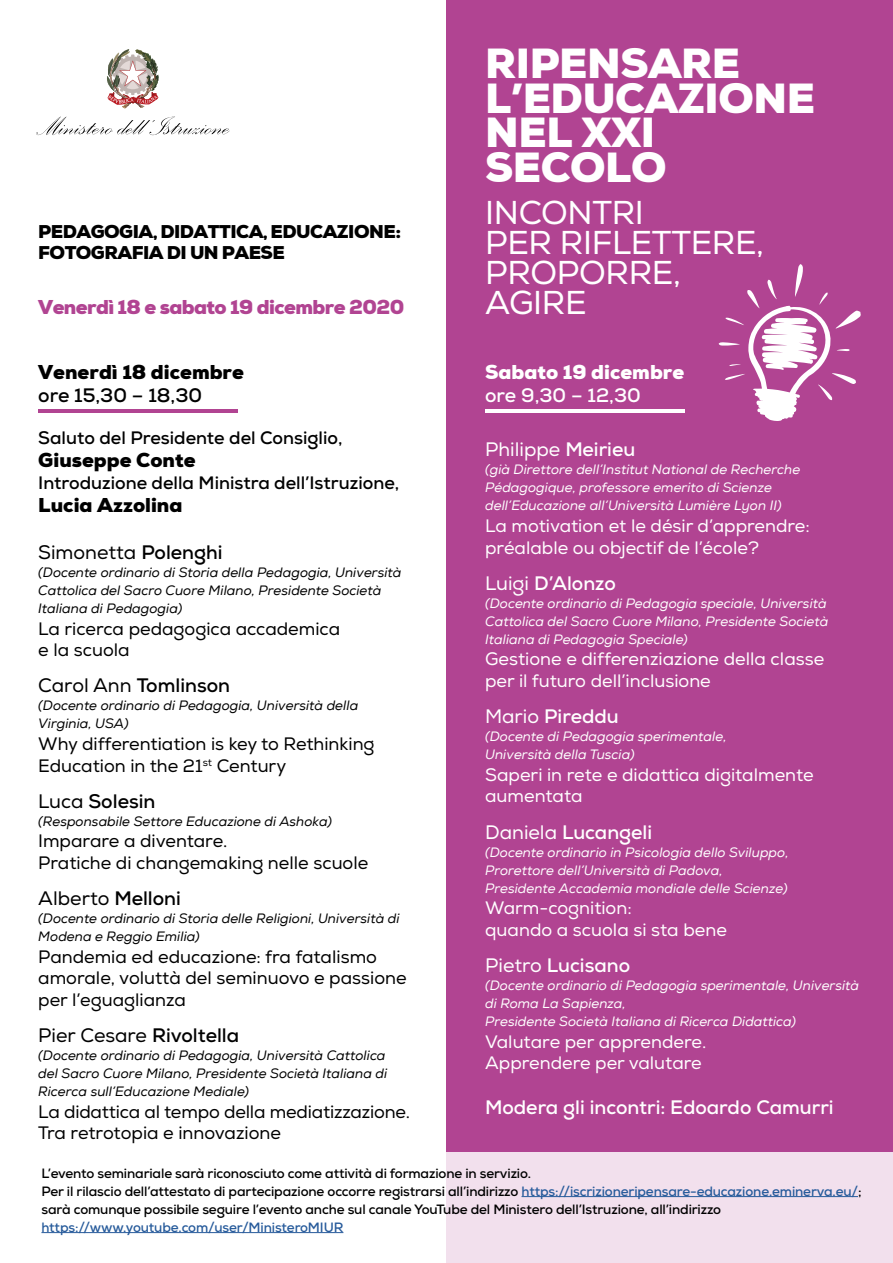
<style>
.page{position:relative;width:893px;height:1263px;background:#fff}
.page>*{position:absolute;margin:0;border:0;box-sizing:border-box;transform-origin:0 0}
.t1{font:900 40.95px/34.5px "Nexa";letter-spacing:-.01em;color:#fff}
.t2{font:33px/30px "Nexa";letter-spacing:-.01em;color:#fff}
.t3{font:700 19.5px "Nexa";color:#fff}
.t4{font:19.5px "Nexa";color:#000}
.t5{font:900 19.5px "Nexa";color:#000}
.t6{font:700 19.5px "Nexa";color:#000}
.t7{font:900 19.5px "Nexa";letter-spacing:-.03em;color:#b14492}
.t8{font:900 19.5px "Nexa";color:#fff}
.t9{font:19.5px "Nexa";color:#fff}
.t10{font:18px/21.6px "Nexa";color:#000}
.t11{font:18px/21.6px "Nexa";color:#fff}
.t12{font:700 18px "Nexa";color:#000}
.t13{font:900 18px/21.6px "Nexa";letter-spacing:-.03em;color:#000}
.t14{font:italic 13.5px/18px "Nexa W01";color:#fff}
.t15{font:italic 13.5px/18px "Nexa W01";color:#000}
.t16{font:700 13.5px/18px "Nexa";letter-spacing:-.01em;color:#000}
.t17{font:700 13.5px "Nexa";letter-spacing:-.01em;color:#275b9b}
.s1{font-weight:700}
.s2{font-weight:400}
.s3{color:#275b9b}
</style>
<div class="page">
<div style="left:446px;top:0;width:447px;height:1263px;background:#b14492"></div>
<svg style="left:41px;top:1152px;width:852px;height:111px;fill:#f2e0ed"></svg>
<hr style="left:521px;top:1196px;width:337px;height:1px;background:#275b9b">
<hr style="left:41px;top:1232px;width:302px;height:1px;background:#275b9b">
<hr style="left:38px;top:409px;width:199px;height:3px;background:#b14492">
<svg style="left:719px;top:264px;width:142px;height:157px"></svg>
<svg style="left:107px;top:49px;width:52px;height:59px"></svg>
<svg style="left:36px;top:117px;width:194px;height:18px"></svg>
<hr style="left:485px;top:409px;width:200px;height:3px;background:#fff">
<h3 class="t13" style="left:38px;top:220px;width:364px">PEDAGOGIA, DIDATTICA, EDUCAZIONE:<br>FOTOGRAFIA DI UN PAESE</h3>
<h3 class="t7" style="left:38px;top:295px;width:368px">Venerdì 18 e sabato 19 dicembre 2020</h3>
<h3 class="t5" style="left:38px;top:359px;width:207px">Venerdì 18 dicembre</h3>
<h3 class="t6" style="left:38px;top:383px;width:165px">ore 15,30 – 18,30</h3>
<h3 class="t12" style="left:38px;top:426px;width:306px">Saluto del Presidente del Consiglio,</h3>
<h3 class="t5" style="left:38px;top:447px;width:159px">Giuseppe Conte</h3>
<h3 class="t12" style="left:38px;top:471px;width:362px">Introduzione della Ministra dell’Istruzione,</h3>
<h3 class="t5" style="left:38px;top:492px;width:146px">Lucia Azzolina</h3>
<h3 class="t4" style="left:38px;top:541px;width:186px">Simonetta <span class="s1">Polenghi</span></h3>
<p class="t15" style="left:38px;top:564px;width:365px">(Docente ordinario di Storia della Pedagogia, Università<br>Cattolica del Sacro Cuore Milano, Presidente Società<br>Italiana di Pedagogia)</p>
<h3 class="t10" style="left:38px;top:618px;width:303px">La ricerca pedagogica accademica e la scuola</h3>
<h3 class="t6" style="left:38px;top:673px;width:193px"><span class="s2">Carol Ann</span> Tomlinson</h3>
<p class="t15" style="left:38px;top:697px;width:322px">(Docente ordinario di Pedagogia, Università della<br>Virginia, USA)</p>
<h3 class="t10" style="left:38px;top:733px;width:338px">Why differentiation is key to Rethinking<br>Education in the 21<sup>st</sup> Century</h3>
<h3 class="t6" style="left:38px;top:788px;width:119px"><span class="s2">Luca</span> Solesin</h3>
<p class="t15" style="left:38px;top:812px;width:295px">(Responsabile Settore Educazione di Ashoka)</p>
<h3 class="t10" style="left:38px;top:831px;width:332px">Imparare a diventare.<br>Pratiche di changemaking nelle scuole</h3>
<h3 class="t4" style="left:38px;top:887px;width:144px">Alberto <span class="s1">Melloni</span></h3>
<p class="t15" style="left:38px;top:910px;width:363px">(Docente ordinario di Storia delle Religioni, Università di<br>Modena e Reggio Emilia)</p>
<h3 class="t10" style="left:38px;top:946px;width:370px">Pandemia ed educazione: fra fatalismo amorale, voluttà del seminuovo e passione per l’eguaglianza</h3>
<h3 class="t4" style="left:38px;top:1024px;width:202px">Pier Cesare <span class="s1">Rivoltella</span></h3>
<p class="t15" style="left:38px;top:1047px;width:350px;text-align:justify">(Docente ordinario di Pedagogia, Università Cattolica del Sacro Cuore Milano, Presidente Società Italiana di Ricerca sull’Educazione Mediale)</p>
<h3 class="t10" style="left:38px;top:1101px;width:373px">La didattica al tempo della mediatizzazione.<br>Tra retrotopia e innovazione</h3>
<h1 class="t1" style="left:485px;top:46px;width:331px">RIPENSARE<br>L’EDUCAZIONE<br>NEL XXI<br>SECOLO</h1>
<h2 class="t2" style="left:485px;top:199px;width:280px">INCONTRI<br>PER RIFLETTERE,<br>PROPORRE,<br>AGIRE</h2>
<h3 class="t8" style="left:485px;top:359px;width:201px">Sabato 19 dicembre</h3>
<h3 class="t3" style="left:485px;top:383px;width:157px">ore 9,30 – 12,30</h3>
<h3 class="t9" style="left:485px;top:438px;width:152px">Philippe <span class="s1">Meirieu</span></h3>
<p class="t14" style="left:485px;top:461px;width:317px">(già Direttore dell’Institut National de Recherche<br>Pédagogique, professore emerito di Scienze dell’Educazione all’Università Lumière Lyon II)</p>
<h3 class="t11" style="left:485px;top:515px;width:326px">La motivation et le désir d’apprendre: préalable ou objectif de l’école?</h3>
<h3 class="t3" style="left:485px;top:570px;width:132px"><span class="s2">Luigi</span> D’Alonzo</h3>
<p class="t14" style="left:485px;top:594px;width:345px;text-align:justify">(Docente ordinario di Pedagogia speciale, Università Cattolica del Sacro Cuore Milano, Presidente Società Italiana di Pedagogia Speciale)</p>
<h3 class="t11" style="left:485px;top:649px;width:341px">Gestione e differenziazione della classe per il futuro dell’inclusione</h3>
<h3 class="t3" style="left:485px;top:704px;width:135px"><span class="s2">Mario</span> Pireddu</h3>
<p class="t14" style="left:485px;top:728px;width:243px">(Docente di Pedagogia sperimentale,<br>Università della Tuscia)</p>
<h3 class="t11" style="left:485px;top:764px;width:330px">Saperi in rete e didattica digitalmente aumentata</h3>
<h3 class="t3" style="left:485px;top:819px;width:169px"><span class="s2">Daniela</span> Lucangeli</h3>
<p class="t14" style="left:485px;top:843px;width:305px">(Docente ordinario in Psicologia dello Sviluppo,<br>Prorettore dell’Università di Padova,<br>Presidente Accademia mondiale delle Scienze)</p>
<h3 class="t11" style="left:485px;top:897px;width:243px">Warm-cognition:<br>quando a scuola si sta bene</h3>
<h3 class="t3" style="left:485px;top:952px;width:146px"><span class="s2">Pietro</span> Lucisano</h3>
<p class="t14" style="left:485px;top:976px;width:375px">(Docente ordinario di Pedagogia sperimentale, Università di Roma La Sapienza,<br>Presidente Società Italiana di Ricerca Didattica)</p>
<h3 class="t11" style="left:485px;top:1031px;width:223px">Valutare per apprendere.<br>Apprendere per valutare</h3>
<h3 class="t3" style="left:485px;top:1095px;width:350px">Modera gli incontri: Edoardo Camurri</h3>
<p class="t16" style="left:41px;top:1164px;width:822px">L’evento seminariale sarà riconosciuto come attività di formazione in servizio.<br>Per il rilascio dell’attestato di partecipazione occorre registrarsi all’indirizzo <span class="s3">https://iscrizioneripensare-educazione.eminerva.eu/</span>; sarà comunque possibile seguire l’evento anche sul canale YouTube del Ministero dell’Istruzione, all’indirizzo</p>
<p class="t17" style="left:41px;top:1218px;width:303px">https://www.youtube.com/user/MinisteroMIUR</p>
</div>
